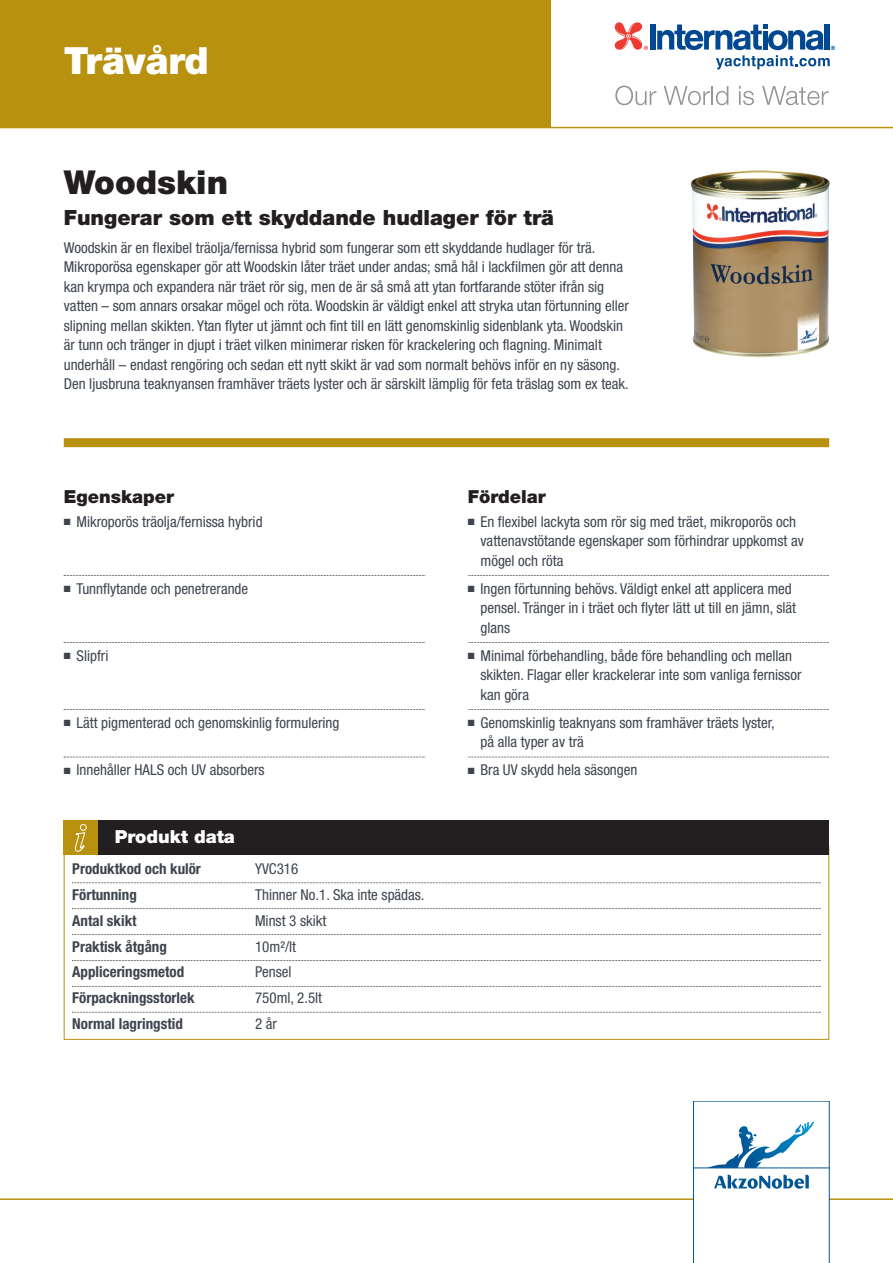
<style>
.page{position:relative;width:893px;height:1263px;background:#fff}
.page>*{position:absolute;margin:0;border:0;box-sizing:border-box;transform-origin:0 0}
.t1{font:900 37.5px "Helvetica Neue";color:#fff}
.t2{font:900 33px "Helvetica Neue";color:#231f20}
.t3{font:900 21px "Helvetica Neue";color:#231f20}
.t4{font:900 18px "Helvetica Neue";color:#231f20}
.t5{font:900 18px "Helvetica Neue";color:#fff}
.t6{font:condensed 15px/19.5px "Helvetica Neue";color:#3e444f}
.t7{font:700 condensed 15px "Helvetica Neue";color:#3e444f}
</style>
<div class="page">
<div style="left:64px;top:821px;width:765px;height:34px;background:#231f20"></div>
<div style="left:64px;top:821px;width:34px;height:34px;background:#b8910f"></div>
<svg style="left:75px;top:832px;width:11px;height:20px"></svg>
<div style="left:80px;top:824px;width:7px;height:7px;border:1px solid #fff;border-radius:50%"></div>
<svg style="left:72px;top:882px;width:749px;height:1px"></svg>
<svg style="left:72px;top:908px;width:749px;height:1px"></svg>
<svg style="left:72px;top:934px;width:749px;height:1px"></svg>
<svg style="left:72px;top:960px;width:749px;height:1px"></svg>
<svg style="left:72px;top:986px;width:749px;height:1px"></svg>
<svg style="left:72px;top:1012px;width:749px;height:1px"></svg>
<hr style="left:0;top:1198px;width:893px;height:2px;background:#b8910f">
<svg style="left:64px;top:575px;width:361px;height:1px"></svg>
<svg style="left:64px;top:642px;width:361px;height:1px"></svg>
<svg style="left:64px;top:709px;width:361px;height:1px"></svg>
<svg style="left:64px;top:757px;width:361px;height:1px"></svg>
<svg style="left:468px;top:575px;width:361px;height:1px"></svg>
<svg style="left:468px;top:642px;width:361px;height:1px"></svg>
<svg style="left:468px;top:709px;width:361px;height:1px"></svg>
<svg style="left:468px;top:757px;width:361px;height:1px"></svg>
<div style="left:64px;top:438px;width:765px;height:9px;background:#b8910f"></div>
<img style="left:691px;top:170px;width:139px;height:187px">
<svg style="left:693px;top:1101px;width:136px;height:162px"></svg>
<div style="left:0;top:0;width:551px;height:128px;background:#b8910f"></div>
<hr style="left:0;top:127px;width:893px;height:1px;background:#b8910f">
<svg style="left:615px;top:86px;width:41px;height:19px"></svg>
<svg style="left:664px;top:86px;width:64px;height:19px"></svg>
<svg style="left:739px;top:86px;width:15px;height:19px"></svg>
<svg style="left:762px;top:86px;width:66px;height:19px"></svg>
<div style="left:650px;top:24px;width:6px;height:26px;background:#014890"></div>
<svg style="left:615px;top:22px;width:33px;height:28px"></svg>
<svg style="left:657px;top:24px;width:178px;height:45px"></svg>
<h1 class="t1" style="left:64px;top:47px;width:147px">Trävård</h1>
<h2 class="t2" style="left:64px;top:170px;width:166px">Woodskin</h2>
<h3 class="t3" style="left:64px;top:210px;width:492px">Fungerar som ett skyddande hudlager för trä</h3>
<p class="t6" style="left:64px;top:239px;width:567px">Woodskin är en flexibel träolja/fernissa hybrid som fungerar som ett skyddande hudlager för trä.<br>Mikroporösa egenskaper gör att Woodskin låter träet under andas; små hål i lackfilmen gör att denna kan krympa och expandera när träet rör sig, men de är så små att ytan fortfarande stöter ifrån sig vatten – som annars orsakar mögel och röta. Woodskin är väldigt enkel att stryka utan förtunning eller slipning mellan skikten. Ytan flyter ut jämnt och fint till en lätt genomskinlig sidenblank yta. Woodskin är tunn och tränger in djupt i träet vilken minimerar risken för krackelering och flagning. Minimalt underhåll – endast rengöring och sedan ett nytt skikt är vad som normalt behövs inför en ny säsong.<br>Den ljusbruna teaknyansen framhäver träets lyster och är särskilt lämplig för feta träslag som ex teak.</p>
<p class="t4" style="left:64px;top:490px;width:112px">Egenskaper</p>
<p class="t6" style="left:64px;top:513px;width:200px">■ Mikroporös träolja/fernissa hybrid</p>
<p class="t6" style="left:64px;top:580px;width:186px">■ Tunnflytande och penetrerande</p>
<p class="t6" style="left:64px;top:647px;width:46px">■ Slipfri</p>
<p class="t6" style="left:64px;top:714px;width:277px">■ Lätt pigmenterad och genomskinlig formulering</p>
<p class="t6" style="left:64px;top:761px;width:202px">■ Innehåller HALS och UV absorbers</p>
<p class="t5" style="left:115px;top:830px;width:122px">Produkt data</p>
<p class="t7" style="left:72px;top:863px;width:130px">Produktkod och kulör</p>
<p class="t6" style="left:255px;top:860px;width:45px">YVC316</p>
<p class="t7" style="left:72px;top:889px;width:66px">Förtunning</p>
<p class="t6" style="left:255px;top:886px;width:171px">Thinner No.1. Ska inte spädas.</p>
<p class="t7" style="left:72px;top:915px;width:66px">Antal skikt</p>
<p class="t6" style="left:255px;top:912px;width:73px">Minst 3 skikt</p>
<p class="t7" style="left:72px;top:941px;width:96px">Praktisk åtgång</p>
<p class="t6" style="left:255px;top:938px;width:42px">10m²/lt</p>
<p class="t7" style="left:72px;top:967px;width:114px">Appliceringsmetod</p>
<p class="t6" style="left:255px;top:964px;width:38px">Pensel</p>
<p class="t7" style="left:72px;top:992px;width:124px">Förpackningsstorlek</p>
<p class="t6" style="left:255px;top:989px;width:68px">750ml, 2.5lt</p>
<p class="t7" style="left:72px;top:1018px;width:112px">Normal lagringstid</p>
<p class="t6" style="left:255px;top:1015px;width:23px">2 år</p>
<p class="t4" style="left:468px;top:490px;width:79px">Fördelar</p>
<p class="t6" style="left:480px;top:513px;width:325px;text-indent:-13px">■ En flexibel lackyta som rör sig med träet, mikroporös och vattenavstötande egenskaper som förhindrar uppkomst av mögel och röta</p>
<p class="t6" style="left:480px;top:580px;width:317px;text-indent:-13px">■ Ingen förtunning behövs. Väldigt enkel att applicera med pensel. Tränger in i träet och flyter lätt ut till en jämn, slät glans</p>
<p class="t6" style="left:480px;top:647px;width:322px;text-indent:-13px">■ Minimal förbehandling, både före behandling och mellan skikten. Flagar eller krackelerar inte som vanliga fernissor kan göra</p>
<p class="t6" style="left:480px;top:714px;width:296px;text-indent:-13px">■ Genomskinlig teaknyans som framhäver träets lyster, på alla typer av trä</p>
<p class="t6" style="left:468px;top:761px;width:171px">■ Bra UV skydd hela säsongen</p>
</div>
